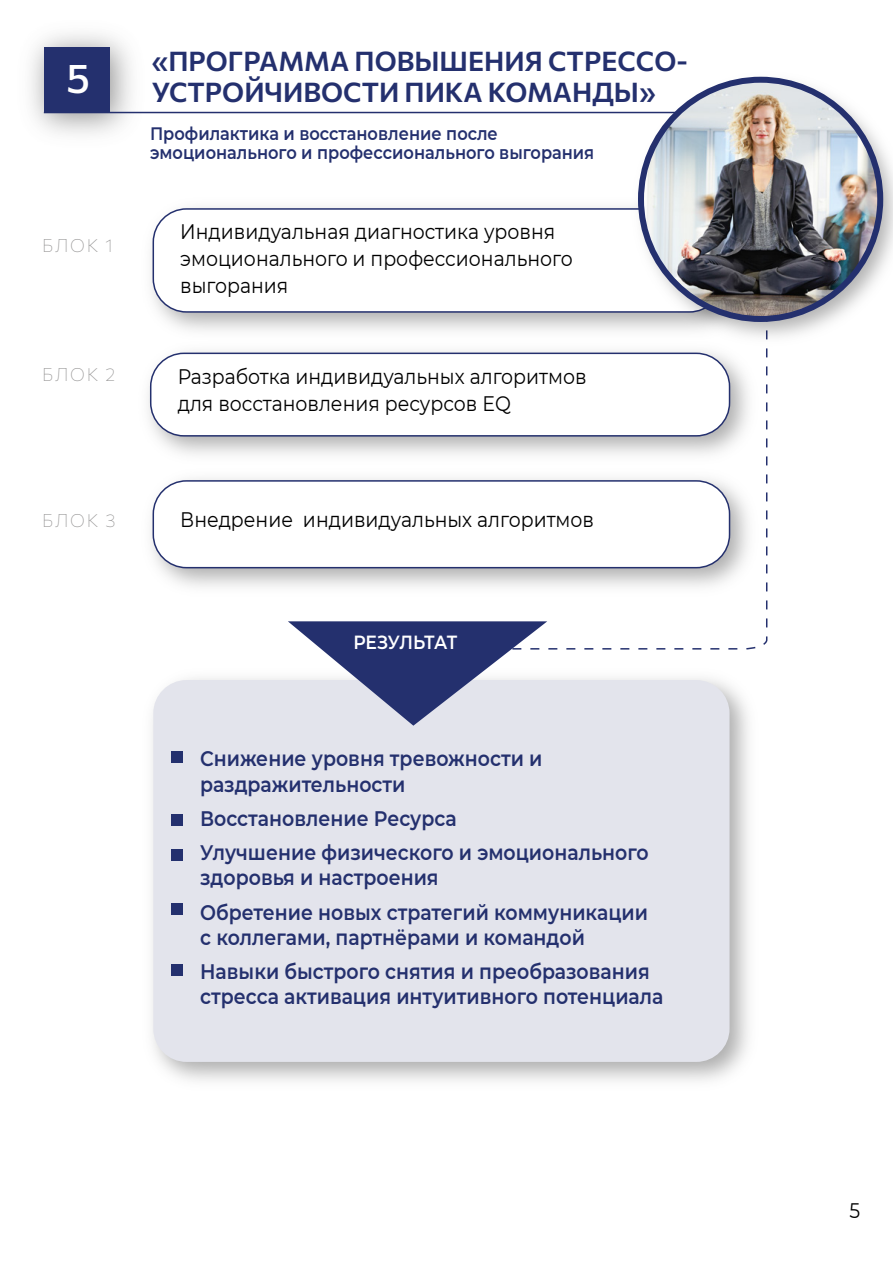
<style>
.page{position:relative;width:893px;height:1263px;background:#fff}
.page>*{position:absolute;margin:0;border:0;box-sizing:border-box;transform-origin:0 0}
.t1{font:500 40.8px "Commissioner";color:#fff}
.t2{font:600 27px/31.5px "Commissioner";color:#24306e}
.t3{font:600 21px/34.2px "Montserrat";color:#24306e;scale:.9 1}
.t4{font:21px/27px "Montserrat";color:#000;scale:.9 1}
.t5{font:600 19.05px "Montserrat";letter-spacing:-.015em;color:#fff;scale:.9 1}
.t6{font:600 18px/19.5px "Montserrat";color:#24306e;scale:.9 1}
.t7{font:100 18px "Commissioner";letter-spacing:.1em;color:#939292}
</style>
<div class="page">
<svg style="left:548px;top:351px;width:220px;height:299px"></svg>
<img style="left:151px;top:207px;width:476px;height:124px">
<div style="left:153px;top:209px;width:570px;height:103px;background:#fff;border-radius:33px"></div>
<div style="left:153px;top:208px;width:570px;height:105px;border:2px solid #24306e;border-radius:33px"></div>
<img style="left:148px;top:351px;width:617px;height:112px">
<div style="left:151px;top:353px;width:578px;height:83px;background:#fff;border-radius:33px"></div>
<div style="left:150px;top:353px;width:580px;height:84px;border:2px solid #24306e;border-radius:33px"></div>
<img style="left:31px;top:34px;width:121px;height:100px">
<div style="left:44px;top:47px;width:65px;height:66px;background:#24306e"></div>
<img style="left:151px;top:463px;width:614px;height:140px">
<div style="left:153px;top:481px;width:576px;height:87px;background:#fff;border-radius:33px"></div>
<div style="left:153px;top:480px;width:577px;height:88px;border:2px solid #24306e;border-radius:33px"></div>
<img style="left:152px;top:678px;width:597px;height:403px">
<div style="left:153px;top:680px;width:576px;height:382px;background:#e3e4ec;border-radius:33px"></div>
<svg style="left:288px;top:621px;width:259px;height:105px"></svg>
<div style="left:171px;top:752px;width:11px;height:11px;background:#24306e"></div>
<div style="left:171px;top:814px;width:11px;height:11px;background:#24306e"></div>
<div style="left:171px;top:849px;width:11px;height:11px;background:#24306e"></div>
<div style="left:171px;top:904px;width:11px;height:11px;background:#24306e"></div>
<div style="left:171px;top:964px;width:11px;height:11px;background:#24306e"></div>
<hr style="left:44px;top:112px;width:780px;height:1px;background:#24306e">
<img style="left:627px;top:76px;width:266px;height:275px">
<img style="left:641px;top:80px;width:239px;height:240px;border-radius:120px">
<div style="left:638px;top:77px;width:245px;height:245px;border:6px solid #24306e;border-radius:50%"></div>
<h1 class="t1" style="left:66px;top:46px;width:25px">5</h1>
<p class="t7" style="left:42px;top:232px;width:72px">БЛОК 1</p>
<p class="t7" style="left:42px;top:360px;width:75px">БЛОК 2</p>
<p class="t2" style="left:152px;top:43px;width:538px">«ПРОГРАММА ПОВЫШЕНИЯ СТРЕССО-<br>УСТРОЙЧИВОСТИ ПИКА КОМАНДЫ»</p>
<p class="t6" style="left:150px;top:123px;width:495px">Профилактика и восстановление после эмоционального и профессионального выгорания</p>
<p class="t4" style="left:180px;top:218px;width:437px">Индивидуальная диагностика уровня эмоционального и профессионального выгорания</p>
<p class="t4" style="left:178px;top:362px;width:456px">Разработка индивидуальных алгоритмов для восстановления ресурсов EQ</p>
<p class="t7" style="left:42px;top:507px;width:75px">БЛОК 3</p>
<p class="t4" style="left:180px;top:505px;width:461px">Внедрение индивидуальных алгоритмов</p>
<p class="t5" style="left:353px;top:628px;width:117px">РЕЗУЛЬТАТ</p>
<p class="t3" style="left:200px;top:745px;width:382px;line-height:25.2px">Снижение уровня тревожности и раздражительности</p>
<p class="t3" style="left:200px;top:800px;width:500px">Восстановление Ресурса<br>Улучшение физического и эмоционального</p>
<p class="t3" style="left:200px;top:860px;width:499px">здоровья и настроения<br>Обретение новых стратегий коммуникации</p>
<p class="t3" style="left:200px;top:919px;width:501px">с коллегами, партнёрами и командой<br>Навыки быстрого снятия и преобразования</p>
<p class="t3" style="left:200px;top:979px;width:516px">стресса активация интуитивного потенциала</p>
<p class="t4" style="left:849px;top:1197px;width:13px">5</p>
</div>
